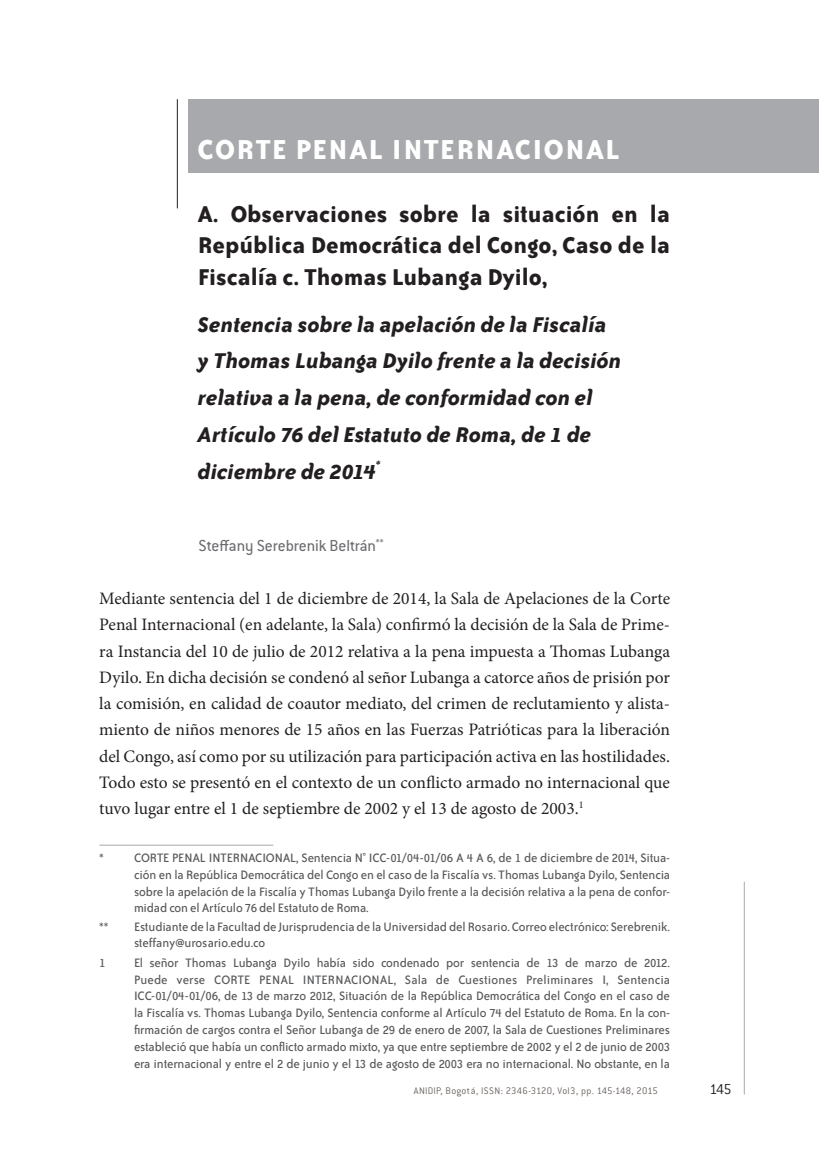
<style>
.page{position:relative;width:819px;height:1166px;background:#fff}
.page>*{position:absolute;margin:0;border:0;box-sizing:border-box;transform-origin:0 0}
.T_mayusc_especial{font:700 31.5px "Bailey Sans ITC Std";letter-spacing:.05em;color:#fff}
.T1{font:700 26.25px/31.5px "Bailey Sans ITC Std";color:#231f20;text-align:justify}
.T2_cursiva{font:italic 700 24.5px/36.8px "Bailey Sans ITC Std";color:#231f20}
.p1{font:17.5px/26.2px "Minion Pro";color:#231f20;text-align:justify}
.autor{font:17.5px "Conduit ITC Std";color:#6c6d70}
.t1{font:300 15.75px "Conduit ITC Std";color:#231f20}
.pie_pag{font:14px/16.8px "Bailey Sans ITC Std";letter-spacing:-.01em;color:#57585a;text-align:justify}
.t2{font:300 10.5px "Conduit ITC Std";letter-spacing:.025em;color:#6b6360}
</style>
<div class="page">
<hr style="left:743px;top:881px;width:1px;height:213px;background:#a8a9ad">
<hr style="left:177px;top:99px;width:1px;height:109px;background:#231f20">
<div style="left:189px;top:99px;width:630px;height:74px;background:#a8a9ad"></div>
<hr style="left:99px;top:845px;width:174px;height:1px;background:#a8a9ad">
<p class="T_mayusc_especial" style="left:198px;top:132px;width:423px">CORTE PENAL INTERNACIONAL</p>
<p class="T1" style="left:198px;top:198px;width:473px">A. Observaciones sobre la situación en la República Democrática del Congo, Caso de la Fiscalía c. Thomas Lubanga Dyilo,</p>
<p class="T2_cursiva" style="left:198px;top:306px;width:425px">Sentencia sobre la apelación de la Fiscalía y Thomas Lubanga Dyilo frente a la decisión relativa a la pena, de conformidad con el Artículo 76 del Estatuto de Roma, de 1 de diciembre de 2014<sup>*</sup></p>
<p class="autor" style="left:198px;top:535px;width:186px">Steffany Serebrenik Beltrán<sup>**</sup></p>
<p class="p1" style="left:99px;top:585px;width:572px">Mediante sentencia del 1 de diciembre de 2014, la Sala de Apelaciones de la Corte Penal Internacional (en adelante, la Sala) confirmó la decisión de la Sala de Prime&shy;ra Instancia del 10 de julio de 2012 relativa a la pena impuesta a Thomas Lubanga Dyilo. En dicha decisión se condenó al señor Lubanga a catorce años de prisión por la comisión, en calidad de coautor mediato, del crimen de reclutamiento y alista&shy;miento de niños menores de 15 años en las Fuerzas Patrióticas para la liberación del Congo, así como por su utilización para participación activa en las hostilidades.<br>Todo esto se presentó en el contexto de un conflicto armado no internacional que tuvo lugar entre el 1 de septiembre de 2002 y el 13 de agosto de 2003.<sup>1</sup></p>
<p class="pie_pag" style="left:134px;top:849px;width:537px;text-indent:-35px">* CORTE PENAL INTERNACIONAL, Sentencia N° ICC-01/04-01/06 A 4 A 6, de 1 de diciembre de 2014, Situa&shy;ción en la República Democrática del Congo en el caso de la Fiscalía vs. Thomas Lubanga Dyilo, Sentencia sobre la apelación de la Fiscalía y Thomas Lubanga Dyilo frente a la decisión relativa a la pena de confor&shy;midad con el Artículo 76 del Estatuto de Roma.</p>
<p class="pie_pag" style="left:99px;top:918px;width:11px">**</p>
<p class="pie_pag" style="left:134px;top:918px;width:537px">Estudiante de la Facultad de Jurisprudencia de la Universidad del Rosario. Correo electrónico: Serebrenik. steffany@urosario.edu.co</p>
<p class="pie_pag" style="left:99px;top:954px;width:8px">1</p>
<p class="pie_pag" style="left:134px;top:954px;width:537px">El señor Thomas Lubanga Dyilo había sido condenado por sentencia de 13 de marzo de 2012.<br>Puede verse CORTE PENAL INTERNACIONAL, Sala de Cuestiones Preliminares I, Sentencia ICC-01/04-01/06, de 13 de marzo 2012, Situación de la República Democrática del Congo en el caso de la Fiscalía vs. Thomas Lubanga Dyilo, Sentencia conforme al Artículo 74 del Estatuto de Roma. En la con&shy;firmación de cargos contra el Señor Lubanga de 29 de enero de 2007, la Sala de Cuestiones Preliminares estableció que había un conflicto armado mixto, ya que entre septiembre de 2002 y el 2 de junio de 2003 era internacional y entre el 2 de junio y el 13 de agosto de 2003 era no internacional. No obstante, en la</p>
<p class="t2" style="left:414px;top:1085px;width:245px">ANIDIP, Bogotá, ISSN: 2346-3120, Vol3, pp. 145-148, 2015</p>
<p class="t1" style="left:709px;top:1080px;width:23px">145</p>
</div>
